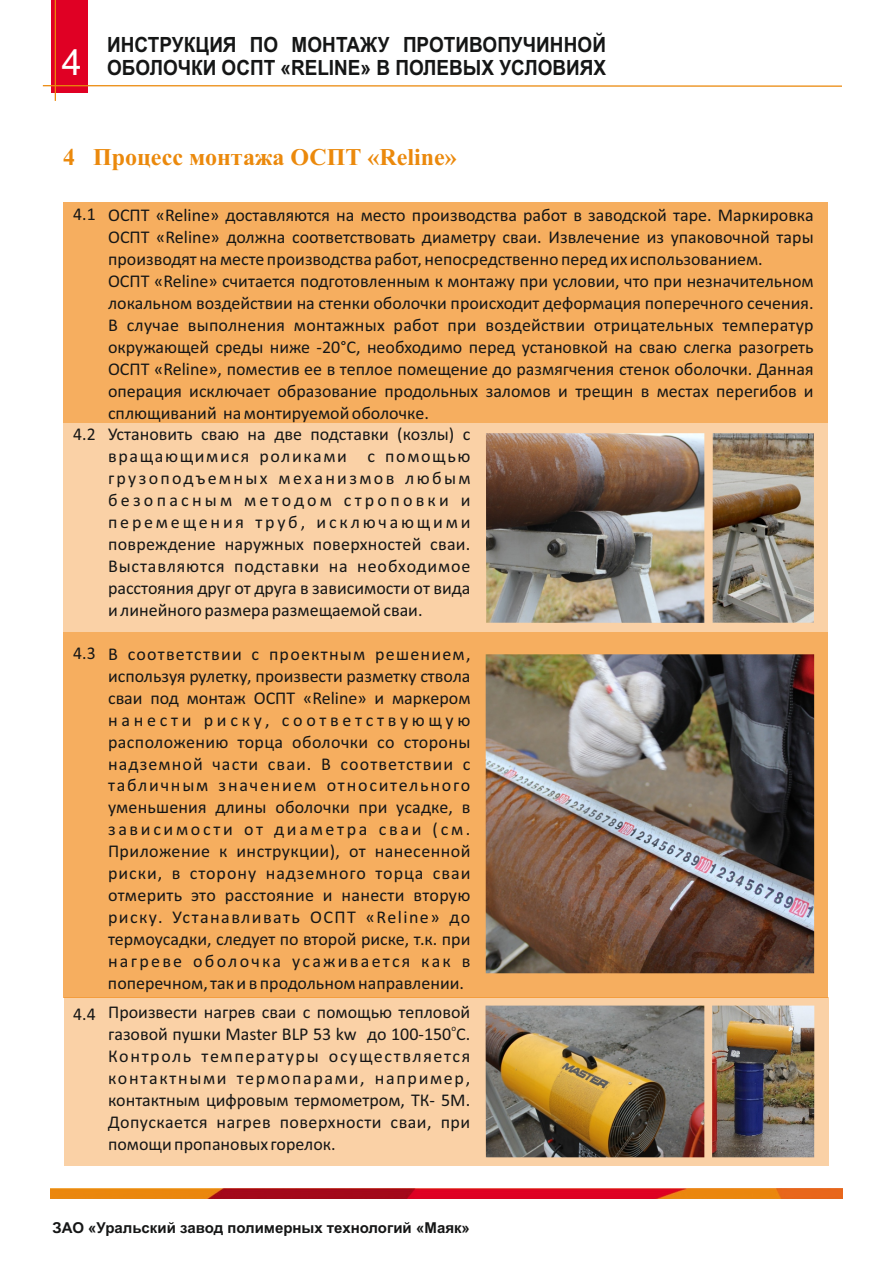
<style>
.page{position:relative;width:893px;height:1263px;background:#fff}
.page>*{position:absolute;margin:0;border:0;box-sizing:border-box;transform-origin:0 0}
.t1{font:700 24px "Times New Roman";color:#eb890c}
.t2{font:700 21px/23.4px "Arial";color:#151616;text-align:right;scale:.9 1}
.t3{font:18px/21.9px "Calibri";color:#151616;text-align:justify}
.t4{font:700 15px "Arial";color:#151616}
.t5{font:9px "Calibri";color:#151616}
.s1{font-weight:400;font-size:36px;color:#fff}
</style>
<div class="page">
<img style="left:51px;top:1189px;width:791px;height:10px">
<div style="left:51px;top:0;width:36px;height:92px;background:#e00024"></div>
<hr style="left:43px;top:85px;width:799px;height:2px;background:#eb890c">
<hr style="left:55px;top:0;width:1px;height:101px;background:#eb890c">
<div style="left:63px;top:203px;width:765px;height:220px;background:#f6ae5f"></div>
<div style="left:63px;top:423px;width:765px;height:209px;background:#fad1a6"></div>
<img style="left:713px;top:433px;width:101px;height:190px">
<img style="left:486px;top:433px;width:218px;height:190px">
<div style="left:63px;top:632px;width:765px;height:365px;background:#f6ae5f"></div>
<div style="left:64px;top:997px;width:764px;height:169px;background:#fad1a6"></div>
<img style="left:712px;top:1005px;width:102px;height:152px">
<img style="left:485px;top:1005px;width:219px;height:152px">
<img style="left:486px;top:654px;width:328px;height:319px">
<p class="t2" style="left:62px;top:35px;width:606px">ИНСТРУКЦИЯ ПО МОНТАЖУ ПРОТИВОПУЧИННОЙ<br><span class="s1">4</span> ОБОЛОЧКИ ОСПТ «RELINE» В ПОЛЕВЫХ УСЛОВИЯХ</p>
<h1 class="t1" style="left:63px;top:149px;width:395px">4 Процесс монтажа ОСПТ «Reline»</h1>
<p class="t3" style="left:108px;top:205px;width:707px;text-align:left">ОСПТ «Reline» доставляются на место производства работ в заводской таре. Маркировка ОСПТ «Reline» должна соответствовать диаметру сваи. Извлечение из упаковочной тары производят на месте производства работ, непосредственно перед их использованием.<br>ОСПТ «Reline» считается подготовленным к монтажу при условии, что при незначительном локальном воздействии на стенки оболочки происходит деформация поперечного сечения.<br>В случае выполнения монтажных работ при воздействии отрицательных температур окружающей среды ниже -20°С, необходимо перед установкой на сваю слегка разогреть ОСПТ «Reline», поместив ее в теплое помещение до размягчения стенок оболочки. Данная операция исключает образование продольных заломов и трещин в местах перегибов и сплющиваний на монтируемой оболочке.</p>
<p class="t3" style="left:73px;top:204px;width:24px">4.1</p>
<p class="t3" style="left:108px;top:425px;width:364px;text-indent:-35px">4.2 Установить сваю на две подставки (козлы) с вращающимися роликами с помощью грузоподъемных механизмов любым безопасным методом строповки и перемещения труб, исключающими повреждение наружных поверхностей сваи.<br>Выставляются подставки на необходимое расстояния друг от друга в зависимости от вида и линейного размера размещаемой сваи.</p>
<p class="t3" style="left:108px;top:644px;width:364px;text-indent:-35px">4.3 В соответствии с проектным решением, используя рулетку, произвести разметку ствола сваи под монтаж ОСПТ «Reline» и маркером нанести риску, соответствующую расположению торца оболочки со стороны надземной части сваи. В соответствии с табличным значением относительного уменьшения длины оболочки при усадке, в зависимости от диаметра сваи (см.<br>Приложение к инструкции), от нанесенной риски, в сторону надземного торца сваи отмерить это расстояние и нанести вторую риску. Устанавливать ОСПТ «Reline» до термоусадки, следует по второй риске, т.к. при нагреве оболочка усаживается как в поперечном, так и в продольном направлении.</p>
<p class="t3" style="left:73px;top:1002px;width:398px">4.4 Произвести нагрев сваи с помощью тепловой</p>
<p class="t5" style="left:451px;top:1024px;width:6px">о</p>
<p class="t3" style="left:108px;top:1024px;width:364px">газовой пушки Master BLP 53 kw до 100-150 С.<br>Контроль температуры осуществляется контактными термопарами, например, контактным цифровым термометром, ТК- 5М.<br>Допускается нагрев поверхности сваи, при помощи пропановых горелок.</p>
<p class="t4" style="left:52px;top:1222px;width:419px">ЗАО «Уральский завод полимерных технологий «Маяк»</p>
</div>
